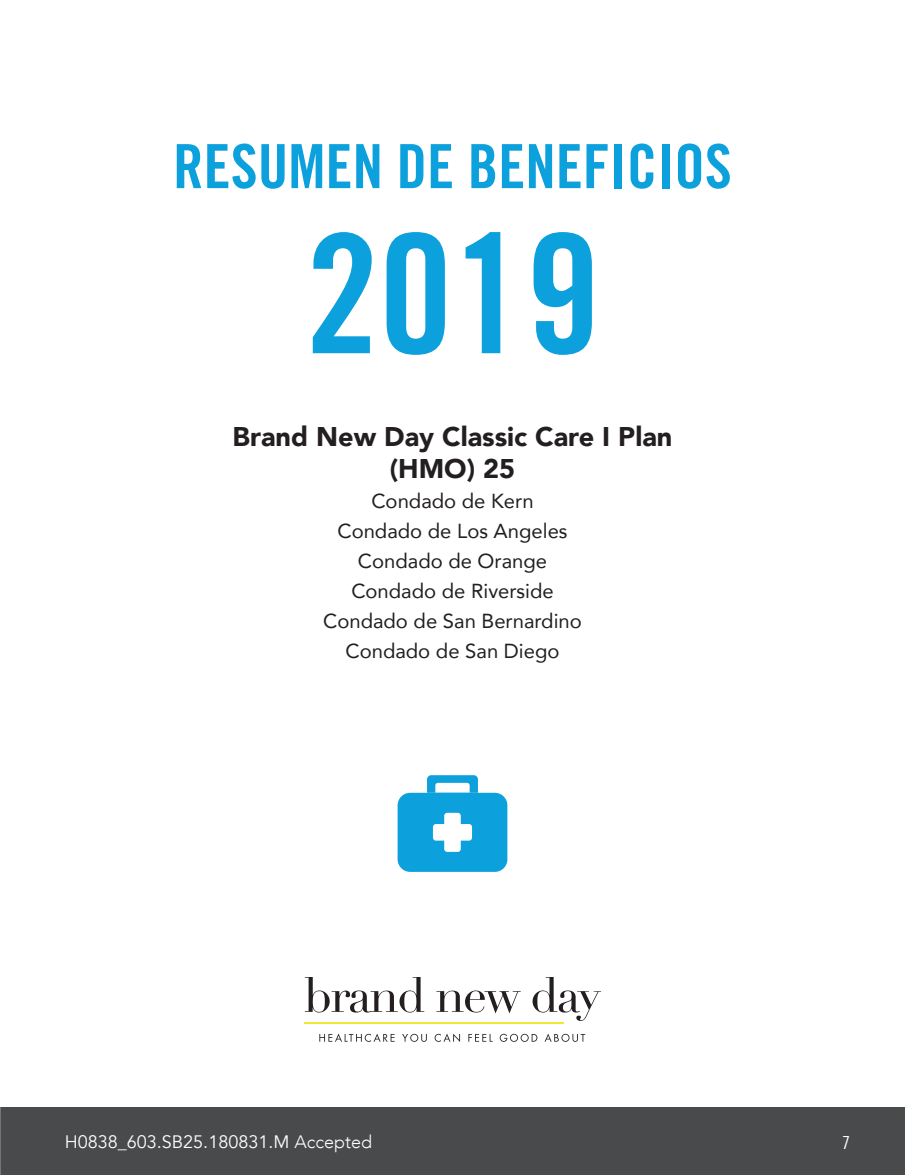
<style>
.page{position:relative;width:905px;height:1175px;background:#fff}
.page>*{position:absolute;margin:0;border:0;box-sizing:border-box;transform-origin:0 0}
.t1{font:165.45px "Trade Gothic Bold Cond Twenty";color:#0ca0dc}
.t2{font:60.9px "Trade Gothic Bold Cond Twenty";color:#0ca0dc}
.t3{font:900 27px "Avenir";color:#231f20}
.t4{font:20.25px "Avenir";color:#231f20}
.t5{font:18px "Avenir";color:#fff}
.t6{font:18px "Trade Gothic Cond Eighteen";color:#fff}
.s1{font-weight:300}
</style>
<div class="page">
<div style="left:0;top:1107px;width:904px;height:67px;background:#494a4b"></div>
<svg style="left:397px;top:775px;width:110px;height:97px"></svg>
<svg style="left:305px;top:977px;width:119px;height:35px"></svg>
<svg style="left:436px;top:990px;width:84px;height:23px"></svg>
<svg style="left:532px;top:977px;width:69px;height:43px"></svg>
<hr style="left:304px;top:1022px;width:260px;height:1px;background:#f1e92f">
<svg style="left:319px;top:1033px;width:75px;height:8px"></svg>
<svg style="left:402px;top:1033px;width:25px;height:8px"></svg>
<svg style="left:434px;top:1033px;width:26px;height:9px"></svg>
<svg style="left:468px;top:1034px;width:24px;height:7px"></svg>
<svg style="left:499px;top:1033px;width:38px;height:8px"></svg>
<svg style="left:545px;top:1033px;width:40px;height:8px"></svg>
<p class="t2" style="left:173px;top:129px;width:560px">RESUMEN DE BENEFICIOS</p>
<p class="t1" style="left:305px;top:194px;width:295px">2019</p>
<p class="t3" style="left:233px;top:413px;width:441px">Brand New Day Classic Care I Plan</p>
<p class="t3" style="left:390px;top:445px;width:127px">(HMO) 25</p>
<p class="t4" style="left:371px;top:485px;width:164px">Condado de Kern</p>
<p class="t4" style="left:337px;top:515px;width:232px">Condado de Los Angeles</p>
<p class="t4" style="left:358px;top:545px;width:191px">Condado de Orange</p>
<p class="t4" style="left:351px;top:575px;width:204px">Condado de Riverside</p>
<p class="t4" style="left:323px;top:605px;width:260px">Condado de San Bernardino</p>
<p class="t4" style="left:345px;top:635px;width:215px">Condado de San Diego</p>
<p class="t5" style="left:65px;top:1131px;width:309px">H0838_603.SB25.180831.M <span class="s1">Accepted</span></p>
<p class="t6" style="left:842px;top:1131px;width:9px">7</p>
</div>
